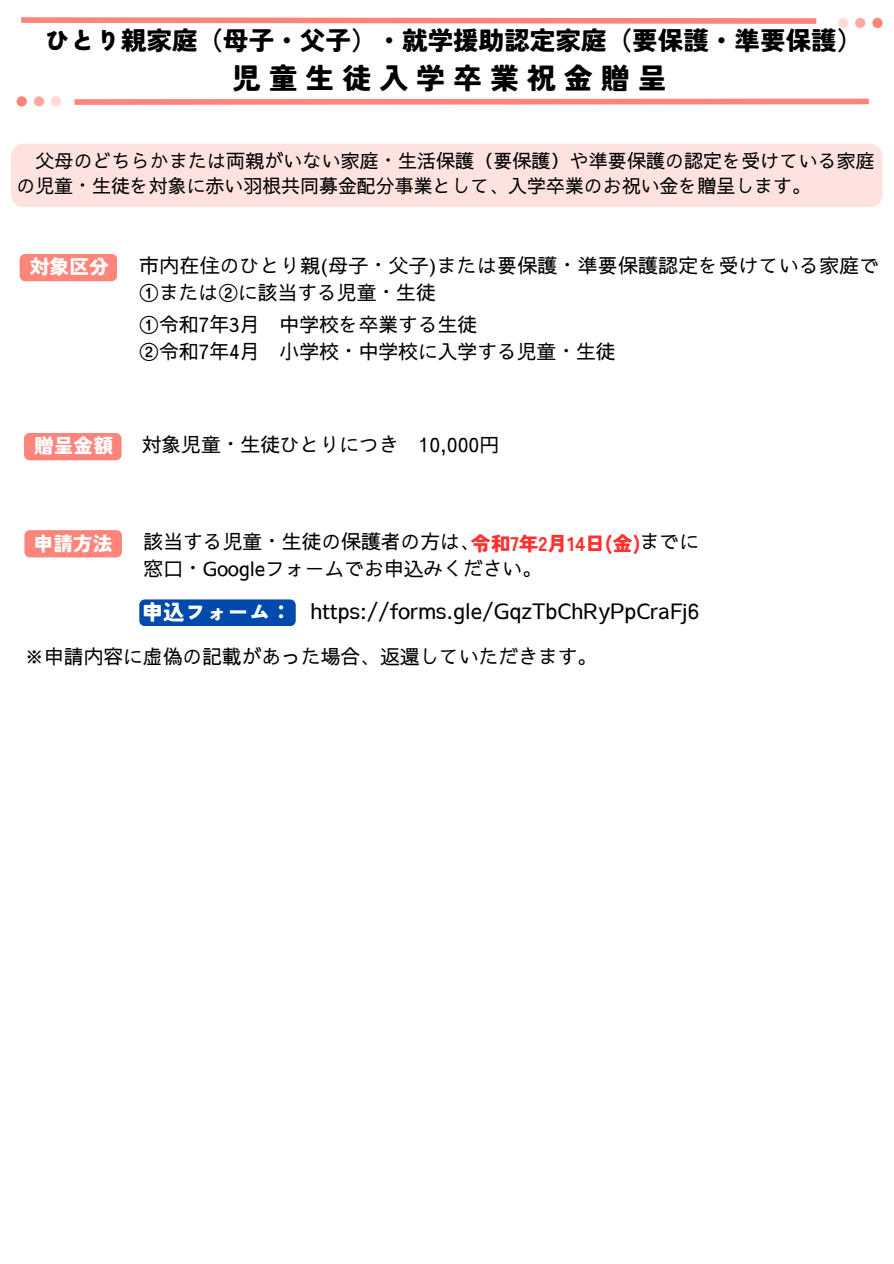
<style>
.page{position:relative;width:894px;height:1264px;background:#fff}
.page>*{position:absolute;margin:0;border:0;box-sizing:border-box;transform-origin:0 0}
.t1{font:900 28.95px "Tsunagi Gothic";letter-spacing:.275em;color:#000}
.t2{font:900 25.5px "Tsunagi Gothic";color:#000}
.t3{font:500 21.45px "Sawarabi Gothic";color:#000}
.t4{font:900 21.45px "Tsunagi Gothic";color:#fff}
.t5{font:500 19.8px/27px "Sawarabi Gothic";color:#000}
.t6{font:500 19.8px/27px "Sawarabi Gothic";letter-spacing:.02em;color:#000}
.t7{font:900 19.8px "Tsunagi Gothic";color:#fefefe}
.t8{font:500 18.9px/25.8px "Sawarabi Gothic";letter-spacing:.01em;color:#000}
.s1{font-family:"Tsunagi Gothic";font-weight:900;color:#ff3131}
</style>
<div class="page">
<svg style="left:21px;top:17px;width:796px;height:7px"></svg>
<svg style="left:74px;top:98px;width:795px;height:7px"></svg>
<div style="left:17px;top:96px;width:10px;height:10px;background:#ff847a;border-radius:50%"></div>
<div style="left:34px;top:96px;width:10px;height:11px;background:#ffa9a2;border-radius:50%"></div>
<div style="left:51px;top:96px;width:10px;height:11px;background:#ffdad7;border-radius:50%"></div>
<div style="left:872px;top:18px;width:10px;height:10px;background:#ff847a;border-radius:50%"></div>
<svg style="left:854px;top:18px;width:11px;height:10px"></svg>
<svg style="left:837px;top:18px;width:11px;height:10px"></svg>
<div style="left:11px;top:144px;width:871px;height:63px;background:#fde2e0"></div>
<div style="left:20px;top:254px;width:97px;height:27px;background:#ff847a;border-radius:6px"></div>
<div style="left:24px;top:433px;width:97px;height:27px;background:#ff847a;border-radius:6px"></div>
<div style="left:24px;top:530px;width:98px;height:27px;background:#ff847a;border-radius:6px"></div>
<div style="left:139px;top:599px;width:156px;height:27px;background:#004aad;border-radius:6px"></div>
<p class="t2" style="left:44px;top:28px;width:819px">ひとり親家庭（母子・父子）・就学援助認定家庭（要保護・準要保護）</p>
<h3 class="t1" style="left:232px;top:64px;width:436px">児童生徒入学卒業祝金贈呈</h3>
<p class="t8" style="left:16px;top:148px;width:859px;text-indent:19px">父母のどちらかまたは両親がいない家庭・生活保護（要保護）や準要保護の認定を受けている家庭の児童・生徒を対象に赤い羽根共同募金配分事業として、入学卒業のお祝い金を贈呈します。</p>
<h4 class="t7" style="left:30px;top:257px;width:81px">対象区分</h4>
<h3 class="t6" style="left:139px;top:253px;width:741px">市内在住のひとり親(母子・父子)または要保護・準要保護認定を受けている家庭で<br>①または②に該当する児童・生徒</h3>
<h3 class="t5" style="left:139px;top:312px;width:478px">①令和7年3月 中学校を卒業する生徒<br>②令和7年4月 小学校・中学校に入学する児童・生徒</h3>
<h2 class="t7" style="left:34px;top:436px;width:81px">贈呈金額</h2>
<h3 class="t5" style="left:142px;top:432px;width:359px">対象児童・生徒ひとりにつき 10,000円</h3>
<h1 class="t7" style="left:34px;top:533px;width:81px">申請方法</h1>
<p class="t5" style="left:143px;top:529px;width:337px">該当する児童・生徒の保護者の方は、</p>
<p class="t5" style="left:143px;top:531px;width:557px;line-height:25.8px;text-indent:327px"><span class="s1">令和7年2月14日(金)</span>までに窓口・Googleフォームでお申込みください。</p>
<h3 class="t4" style="left:142px;top:601px;width:152px">申込フォーム：</h3>
<h3 class="t3" style="left:310px;top:601px;width:390px">https://forms.gle/GqzTbChRyPpCraFj6</h3>
<h3 class="t5" style="left:24px;top:643px;width:574px">※申請内容に虚偽の記載があった場合、返還していただきます。</h3>
</div>
